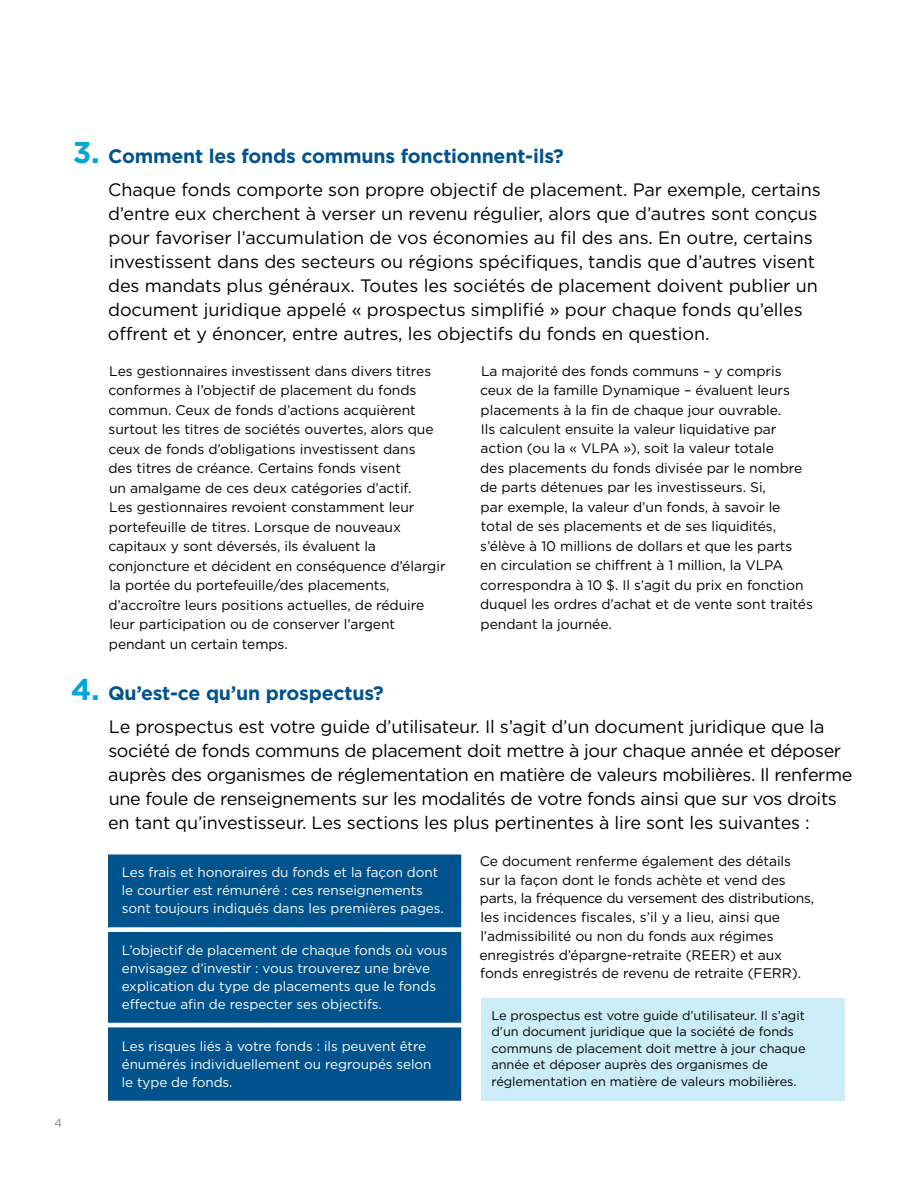
<style>
.page{position:relative;width:918px;height:1188px;background:#fff}
.page>*{position:absolute;margin:0;border:0;box-sizing:border-box;transform-origin:0 0}
.t1{font:700 30px "Gotham";color:#00a5d9}
.t2{font:700 19.5px "Gotham";letter-spacing:-.01em;color:#00538d}
.t3{font:18px/24px "Gotham";letter-spacing:-.01em;color:#000}
.t4{font:13.8px/19.5px "Gotham";letter-spacing:-.005em;color:#000}
.t5{font:13.5px/18px "Gotham";letter-spacing:-.005em;color:#fff}
.t6{font:12.75px/16.5px "Gotham";letter-spacing:-.005em;color:#000}
.t7{font:12px "Gotham";color:#83898a}
</style>
<div class="page">
<div style="left:481px;top:998px;width:363px;height:103px;background:#ccedf7"></div>
<div style="left:110px;top:856px;width:350px;height:70px;background:#00538d"></div>
<div style="left:108px;top:855px;width:353px;height:72px;border:3px solid #00538d"></div>
<div style="left:110px;top:933px;width:350px;height:88px;background:#00538d"></div>
<div style="left:108px;top:932px;width:353px;height:91px;border:3px solid #00538d"></div>
<div style="left:110px;top:1029px;width:350px;height:70px;background:#00538d"></div>
<div style="left:108px;top:1027px;width:353px;height:74px;border:3px solid #00538d"></div>
<h1 class="t1" style="left:73px;top:133px;width:28px">3.</h1>
<h2 class="t2" style="left:108px;top:143px;width:457px">Comment les fonds communs fonctionnent-ils?</h2>
<p class="t3" style="left:108px;top:177px;width:714px">Chaque fonds comporte son propre objectif de placement. Par exemple, certains d’entre eux cherchent à verser un revenu régulier, alors que d’autres sont conçus pour favoriser l’accumulation de vos économies au fil des ans. En outre, certains investissent dans des secteurs ou régions spécifiques, tandis que d’autres visent des mandats plus généraux. Toutes les sociétés de placement doivent publier un document juridique appelé « prospectus simplifié » pour chaque fonds qu’elles offrent et y énoncer, entre autres, les objectifs du fonds en question.</p>
<p class="t4" style="left:108px;top:361px;width:339px">Les gestionnaires investissent dans divers titres conformes à l’objectif de placement du fonds commun. Ceux de fonds d’actions acquièrent surtout les titres de sociétés ouvertes, alors que ceux de fonds d’obligations investissent dans<br>des titres de créance. Certains fonds visent<br>un amalgame de ces deux catégories d’actif.<br>Les gestionnaires revoient constamment leur portefeuille de titres. Lorsque de nouveaux capitaux y sont déversés, ils évaluent la conjoncture et décident en conséquence d’élargir la portée du portefeuille/des placements, d’accroître leurs positions actuelles, de réduire leur participation ou de conserver l’argent pendant un certain temps.</p>
<p class="t4" style="left:480px;top:361px;width:334px">La majorité des fonds communs – y compris ceux de la famille Dynamique – évaluent leurs placements à la fin de chaque jour ouvrable.<br>Ils calculent ensuite la valeur liquidative par action (ou la « VLPA »), soit la valeur totale<br>des placements du fonds divisée par le nombre de parts détenues par les investisseurs. Si,<br>par exemple, la valeur d’un fonds, à savoir le total de ses placements et de ses liquidités, s’élève à 10 millions de dollars et que les parts<br>en circulation se chiffrent à 1 million, la VLPA correspondra à 10 $. Il s’agit du prix en fonction duquel les ordres d’achat et de vente sont traités pendant la journée.</p>
<h1 class="t1" style="left:71px;top:670px;width:30px">4.</h1>
<h2 class="t2" style="left:108px;top:680px;width:277px">Qu’est-ce qu’un prospectus?</h2>
<p class="t3" style="left:108px;top:714px;width:746px">Le prospectus est votre guide d’utilisateur. Il s’agit d’un document juridique que la société de fonds communs de placement doit mettre à jour chaque année et déposer auprès des organismes de réglementation en matière de valeurs mobilières. Il renferme une foule de renseignements sur les modalités de votre fonds ainsi que sur vos droits en tant qu’investisseur. Les sections les plus pertinentes à lire sont les suivantes :</p>
<p class="t5" style="left:122px;top:863px;width:324px">Les frais et honoraires du fonds et la façon dont le courtier est rémunéré : ces renseignements sont toujours indiqués dans les premières pages.</p>
<p class="t5" style="left:122px;top:941px;width:327px">L’objectif de placement de chaque fonds où vous envisagez d’investir : vous trouverez une brève explication du type de placements que le fonds effectue afin de respecter ses objectifs.</p>
<p class="t5" style="left:122px;top:1037px;width:311px">Les risques liés à votre fonds : ils peuvent être énumérés individuellement ou regroupés selon le type de fonds.</p>
<p class="t4" style="left:479px;top:851px;width:336px;line-height:18.8px">Ce document renferme également des détails sur la façon dont le fonds achète et vend des parts, la fréquence du versement des distributions, les incidences fiscales, s’il y a lieu, ainsi que l’admissibilité ou non du fonds aux régimes enregistrés d’épargne-retraite (REER) et aux fonds enregistrés de revenu de retraite (FERR).</p>
<p class="t6" style="left:492px;top:1007px;width:316px">Le prospectus est votre guide d’utilisateur. Il s’agit d’un document juridique que la société de fonds communs de placement doit mettre à jour chaque année et déposer auprès des organismes de réglementation en matière de valeurs mobilières.</p>
<p class="t7" style="left:54px;top:1115px;width:10px">4</p>
</div>
